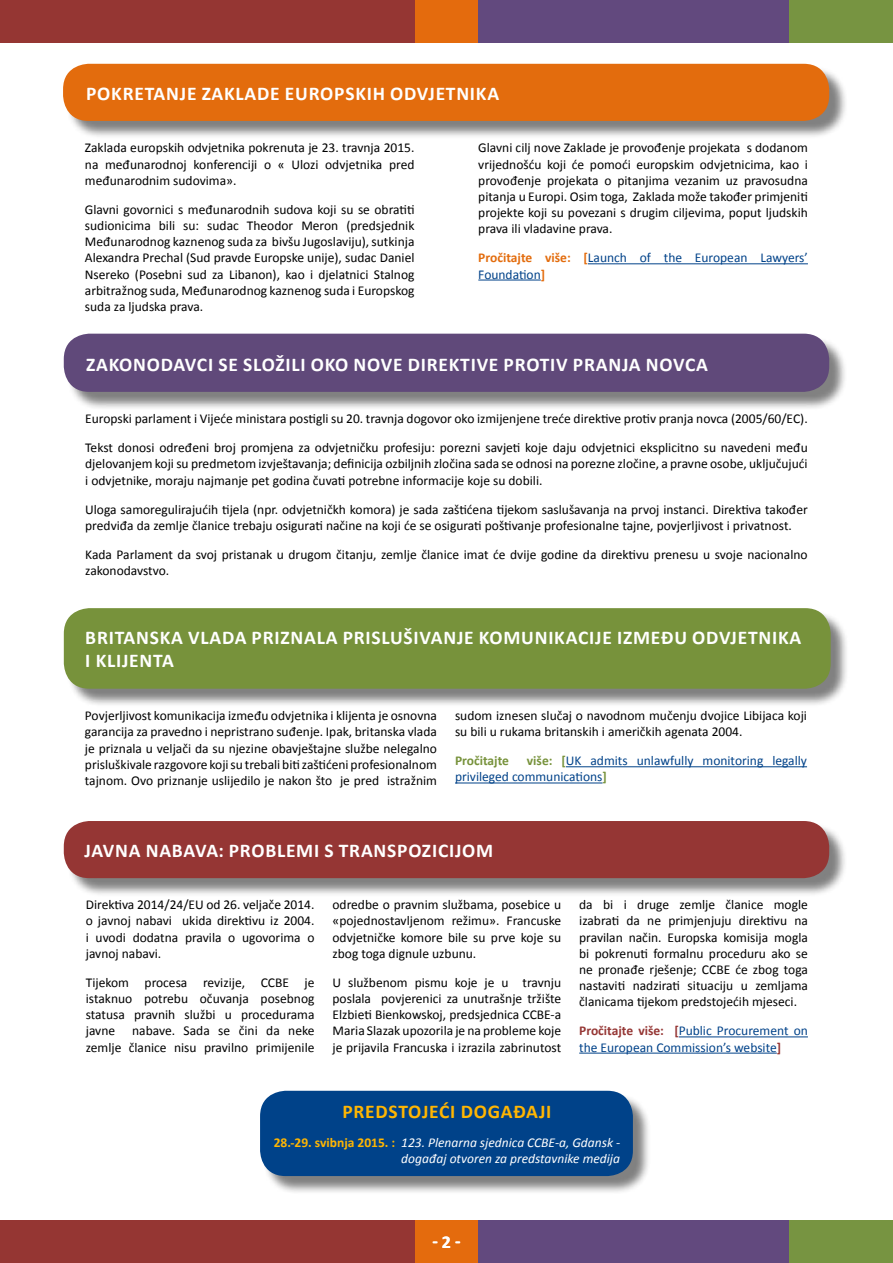
<style>
.page{position:relative;width:893px;height:1263px;background:#fff}
.page>*{position:absolute;margin:0;border:0;box-sizing:border-box;transform-origin:0 0}
.t1{font:700 19.5px/23.4px "Calibri";letter-spacing:.04em;color:#fff}
.t2{font:700 19.5px "Calibri";letter-spacing:.04em;color:#ffb602}
.t3{font:700 18px "Calibri";color:#fff}
.t4{font:13.5px/16.2px "Calibri";color:#000;text-align:justify}
.t5{font:13.5px/16.2px "Calibri";color:#004289}
.t6{font:italic 13.5px/16.2px "Calibri";color:#fff;text-align:right}
.t7{font:700 13.5px "Calibri";color:#77923b}
.s1{font-weight:700;color:#e36c0d}
.s2{font-weight:700;color:#77923b}
.s3{font-weight:700;color:#953634}
.s4{font-weight:700;font-style:normal;color:#ffb602}
</style>
<div class="page">
<div style="left:0;top:1220px;width:415px;height:43px;background:#953633"></div>
<div style="left:478px;top:1220px;width:311px;height:43px;background:#62497e"></div>
<div style="left:415px;top:1220px;width:63px;height:43px;background:#e46b0d"></div>
<div style="left:789px;top:1220px;width:104px;height:43px;background:#779441"></div>
<div style="left:0;top:0;width:415px;height:43px;background:#953633"></div>
<div style="left:478px;top:0;width:311px;height:43px;background:#62497e"></div>
<div style="left:415px;top:0;width:63px;height:43px;background:#e46b0d"></div>
<div style="left:789px;top:0;width:104px;height:43px;background:#779441"></div>
<div style="left:65px;top:66px;width:783px;height:74px;background:#000;opacity:.5"></div>
<div style="left:63px;top:64px;width:766px;height:57px;background:#e36c0d;border-radius:26px"></div>
<div style="left:66px;top:336px;width:782px;height:74px;background:#000;opacity:.5"></div>
<div style="left:64px;top:334px;width:765px;height:58px;background:#60497a;border-radius:26px"></div>
<div style="left:66px;top:610px;width:784px;height:98px;background:#000;opacity:.5"></div>
<div style="left:64px;top:608px;width:767px;height:81px;background:#77923b;border-radius:26px"></div>
<div style="left:66px;top:823px;width:782px;height:74px;background:#000;opacity:.5"></div>
<div style="left:64px;top:821px;width:765px;height:57px;background:#953634;border-radius:26px"></div>
<div style="left:262px;top:1093px;width:390px;height:101px;background:#000;opacity:.5"></div>
<div style="left:260px;top:1091px;width:373px;height:85px;background:#004289;border-radius:26px"></div>
<hr style="left:588px;top:263px;width:220px;height:1px;background:#004289">
<hr style="left:478px;top:280px;width:63px;height:1px;background:#004289">
<hr style="left:566px;top:766px;width:241px;height:1px;background:#004289">
<hr style="left:455px;top:782px;width:147px;height:1px;background:#004289">
<hr style="left:679px;top:1036px;width:129px;height:1px;background:#004289">
<hr style="left:579px;top:1053px;width:198px;height:1px;background:#004289">
<h1 class="t1" style="left:86px;top:81px;width:414px">POKRETANJE ZAKLADE EUROPSKIH ODVJETNIKA</h1>
<p class="t4" style="left:85px;top:140px;width:331px">Zaklada europskih odvjetnika pokrenuta je 23. travnja 2015. na međunarodnoj konferenciji o « Ulozi odvjetnika pred međunarodnim sudovima».</p>
<p class="t4" style="left:85px;top:201px;width:331px">Glavni govornici s međunarodnih sudova koji su se obratiti sudionicima bili su: sudac Theodor Meron (predsjednik Međunarodnog kaznenog suda za bivšu Jugoslaviju), sutkinja Alexandra Prechal (Sud pravde Europske unije), sudac Daniel Nsereko (Posebni sud za Libanon), kao i djelatnici Stalnog arbitražnog suda, Međunarodnog kaznenog suda i Europskog suda za ljudska prava.</p>
<p class="t4" style="left:478px;top:140px;width:331px">Glavni cilj nove Zaklade je provođenje projekata s dodanom vrijednošću koji će pomoći europskim odvjetnicima, kao i provođenje projekata o pitanjima vezanim uz pravosudna pitanja u Europi. Osim toga, Zaklada može također primjeniti projekte koji su povezani s drugim ciljevima, poput ljudskih prava ili vladavine prava.</p>
<p class="t5" style="left:478px;top:250px;width:331px"><span class="s1">Pročitajte više: [</span>Launch of the European Lawyers’<br>Foundation<span class="s1">]</span></p>
<h1 class="t1" style="left:86px;top:352px;width:623px">ZAKONODAVCI SE SLOŽILI OKO NOVE DIREKTIVE PROTIV PRANJA NOVCA</h1>
<p class="t4" style="left:85px;top:404px;width:724px;line-height:29px">Europski parlament i Vijeće ministara postigli su 20. travnja dogovor oko izmijenjene treće direktive protiv pranja novca (2005/60/EC).<br>Tekst donosi određeni broj promjena za odvjetničku profesiju: porezni savjeti koje daju odvjetnici eksplicitno su navedeni među</p>
<p class="t4" style="left:85px;top:456px;width:724px">djelovanjem koji su predmetom izvještavanja; definicija ozbiljnih zločina sada se odnosi na porezne zločine, a pravne osobe, uključujući i odvjetnike, moraju najmanje pet godina čuvati potrebne informacije koje su dobili.</p>
<p class="t4" style="left:85px;top:501px;width:724px">Uloga samoregulirajućih tijela (npr. odvjetničkh komora) je sada zaštićena tijekom saslušavanja na prvoj instanci. Direktiva također predviđa da zemlje članice trebaju osigurati načine na koji će se osigurati poštivanje profesionalne tajne, povjerljivost i privatnost.</p>
<p class="t4" style="left:85px;top:546px;width:724px">Kada Parlament da svoj pristanak u drugom čitanju, zemlje članice imat će dvije godine da direktivu prenesu u svoje nacionalno zakonodavstvo.</p>
<h1 class="t1" style="left:85px;top:626px;width:717px">BRITANSKA VLADA PRIZNALA PRISLUŠIVANJE KOMUNIKACIJE IZMEĐU ODVJETNIKA<br>I KLIJENTA</h1>
<p class="t4" style="left:85px;top:707px;width:354px">Povjerljivost komunikacija između odvjetnika i klijenta je osnovna garancija za pravedno i nepristrano suđenje. Ipak, britanska vlada je priznala u veljači da su njezine obavještajne službe nelegalno prisluškivale razgovore koji su trebali biti zaštićeni profesionalnom tajnom. Ovo priznanje uslijedilo je nakon što je pred istražnim</p>
<p class="t4" style="left:455px;top:707px;width:354px">sudom iznesen slučaj o navodnom mučenju dvojice Libijaca koji su bili u rukama britanskih i američkih agenata 2004.</p>
<p class="t5" style="left:455px;top:753px;width:354px;text-indent:72px"><span class="s2">više: [</span>UK admits unlawfully monitoring legally privileged communications<span class="s2">]</span></p>
<p class="t7" style="left:455px;top:752px;width:56px">Pročitajte</p>
<h1 class="t1" style="left:85px;top:839px;width:410px">JAVNA NABAVA: PROBLEMI S TRANSPOZICIJOM</h1>
<p class="t4" style="left:86px;top:897px;width:230px">Direktiva 2014/24/EU od 26. veljače 2014. o javnoj nabavi ukida direktivu iz 2004. i uvodi dodatna pravila o ugovorima o javnoj nabavi.</p>
<p class="t4" style="left:86px;top:974px;width:230px">Tijekom procesa revizije, CCBE je istaknuo potrebu očuvanja posebnog statusa pravnih službi u procedurama javne</p>
<p class="t4" style="left:86px;top:1023px;width:230px;text-align:right">nabave. Sada se čini da neke<br>zemlje članice nisu pravilno primijenile</p>
<p class="t4" style="left:332px;top:897px;width:230px">odredbe o pravnim službama, posebice u «pojednostavljenom režimu». Francuske odvjetničke komore bile su prve koje su zbog toga dignule uzbunu.</p>
<p class="t4" style="left:332px;top:974px;width:230px">U službenom pismu koje je u travnju poslala povjerenici za unutrašnje tržište Elzbieti Bienkowskoj, predsjednica CCBE-a Maria Slazak upozorila je na probleme koje je prijavila Francuska i izrazila zabrinutost</p>
<p class="t4" style="left:579px;top:897px;width:230px">da bi i druge zemlje članice mogle izabrati da ne primjenjuju direktivu na pravilan način. Europska komisija mogla bi pokrenuti formalnu proceduru ako se ne pronađe rješenje; CCBE će zbog toga nastaviti nadzirati situaciju u zemljama članicama tijekom predstojećih mjeseci.</p>
<p class="t5" style="left:579px;top:1023px;width:230px"><span class="s3">Pročitajte više: [</span>Public Procurement on the European Commission’s website<span class="s3">]</span></p>
<h1 class="t2" style="left:342px;top:1099px;width:211px">PREDSTOJEĆI DOGAĐAJI</h1>
<p class="t6" style="left:274px;top:1134px;width:348px"><span class="s4">28.-29. svibnja 2015. :</span> 123. Plenarna sjednica CCBE-a, Gdansk - događaj otvoren za predstavnike medija</p>
<h2 class="t3" style="left:432px;top:1231px;width:30px">- 2 -</h2>
</div>
